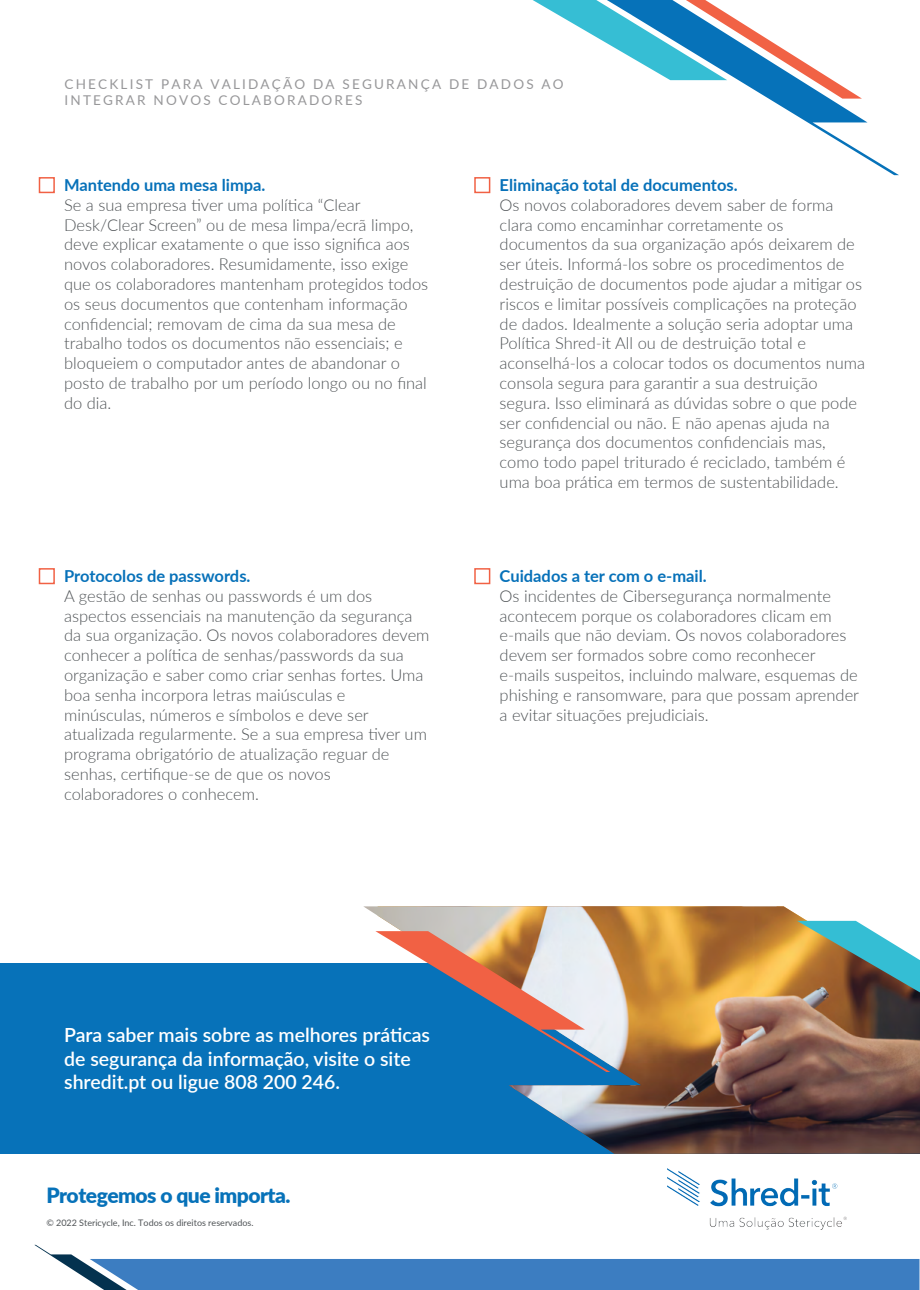
<style>
.page{position:relative;width:920px;height:1290px;background:#fff}
.page>*{position:absolute;margin:0;border:0;box-sizing:border-box;transform-origin:0 0}
.t1{font:900 21px "Lato";letter-spacing:-.025em;color:#0772b9}
.t2{font:600 19.5px/23.4px "Lato";color:#fff}
.t3{font:300 16.5px/19.8px "Lato";color:#505457}
.t4{font:700 16.5px "Lato";color:#0771b9}
.t5{font:13.5px/16.2px "Lato";letter-spacing:.165em;color:#979799}
.t6{font:9px "Lato";color:#505457}
</style>
<div class="page">
<svg style="left:34px;top:1245px;width:885px;height:45px"></svg>
<div style="left:0;top:963px;width:920px;height:191px;background:#0772b9"></div>
<img style="left:363px;top:906px;width:557px;height:248px">
<svg style="left:375px;top:931px;width:235px;height:141px"></svg>
<svg style="left:797px;top:921px;width:123px;height:71px;background:#829988"></svg>
<svg style="left:769px;top:99px;width:130px;height:76px"></svg>
<svg style="left:533px;top:0;width:329px;height:99px"></svg>
<div style="left:39px;top:177px;width:16px;height:16px;border:2px solid #f16144"></div>
<div style="left:474px;top:177px;width:16px;height:16px;border:2px solid #f16144"></div>
<div style="left:39px;top:568px;width:16px;height:16px;border:2px solid #f16144"></div>
<div style="left:474px;top:568px;width:16px;height:16px;border:2px solid #f16144"></div>
<img style="left:668px;top:1168px;width:178px;height:61px">
<p class="t5" style="left:65px;top:75px;width:501px">CHECKLIST PARA VALIDAÇÃO DA SEGURANÇA DE DADOS AO<br>INTEGRAR NOVOS COLABORADORES</p>
<p class="t4" style="left:64px;top:173px;width:203px">Mantendo uma mesa limpa.</p>
<p class="t3" style="left:64px;top:194px;width:366px">Se a sua empresa tiver uma política “Clear Desk/Clear Screen” ou de mesa limpa/ecrã limpo, deve explicar exatamente o que isso significa aos novos colaboradores. Resumidamente, isso exige que os colaboradores mantenham protegidos todos os seus documentos que contenham informação confidencial; removam de cima da sua mesa de trabalho todos os documentos não essenciais; e bloqueiem o computador antes de abandonar o posto de trabalho por um período longo ou no final do dia.</p>
<p class="t4" style="left:64px;top:564px;width:188px">Protocolos de passwords.</p>
<p class="t3" style="left:64px;top:585px;width:367px">A gestão de senhas ou passwords é um dos aspectos essenciais na manutenção da segurança da sua organização. Os novos colaboradores devem conhecer a política de senhas/passwords da sua organização e saber como criar senhas fortes. Uma boa senha incorpora letras maiúsculas e minúsculas, números e símbolos e deve ser atualizada regularmente. Se a sua empresa tiver um programa obrigatório de atualização reguar de senhas, certifique-se de que os novos colaboradores o conhecem.</p>
<p class="t4" style="left:500px;top:173px;width:239px">Eliminação total de documentos.</p>
<p class="t3" style="left:500px;top:194px;width:367px">Os novos colaboradores devem saber de forma clara como encaminhar corretamente os documentos da sua organização após deixarem de ser úteis. Informá-los sobre os procedimentos de destruição de documentos pode ajudar a mitigar os riscos e limitar possíveis complicações na proteção de dados. Idealmente a solução seria adoptar uma Política Shred-it All ou de destruição total e aconselhá-los a colocar todos os documentos numa consola segura para garantir a sua destruição segura. Isso eliminará as dúvidas sobre o que pode ser confidencial ou não. E não apenas ajuda na segurança dos documentos confidenciais mas, como todo papel triturado é reciclado, também é uma boa prática em termos de sustentabilidade.</p>
<p class="t4" style="left:500px;top:564px;width:209px">Cuidados a ter com o e-mail.</p>
<p class="t3" style="left:500px;top:585px;width:361px">Os incidentes de Cibersegurança normalmente acontecem porque os colaboradores clicam em e-mails que não deviam. Os novos colaboradores devem ser formados sobre como reconhecer e-mails suspeitos, incluindo malware, esquemas de phishing e ransomware, para que possam aprender a evitar situações prejudiciais.</p>
<p class="t2" style="left:64px;top:1022px;width:367px">Para saber mais sobre as melhores práticas de segurança da informação, visite o site shredit.pt ou ligue 808 200 246.</p>
<p class="t1" style="left:46px;top:1180px;width:246px">Protegemos o que importa.</p>
<p class="t6" style="left:46px;top:1216px;width:209px">© 2022 Stericycle, Inc. Todos os direitos reservados.</p>
</div>
